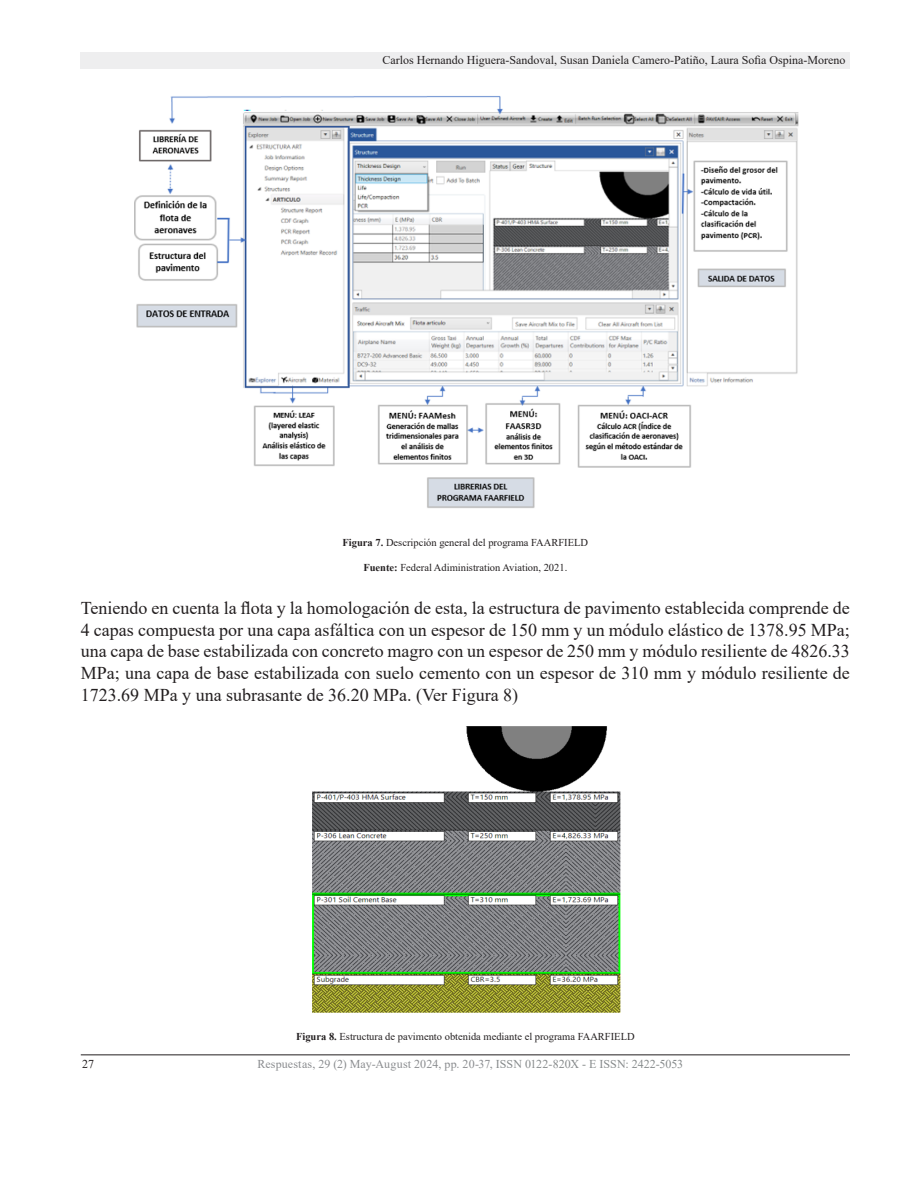
<style>
.page{position:relative;width:918px;height:1188px;background:#fff}
.page>*{position:absolute;margin:0;border:0;box-sizing:border-box;transform-origin:0 0}
.Cuerpo_de_texto{font:18px/21.6px "Times New Roman";color:#231f20;text-align:justify}
.t1{font:12px "Times New Roman";color:#231f20}
.t2{font:12px "Times New Roman";letter-spacing:.005em;color:#8a8c8f}
.Cuerpo_de_texto-2{font:10.5px "Times New Roman";color:#231f20}
.s1{font-weight:700}
.s2{color:#868a8b}
</style>
<div class="page">
<div style="left:81px;top:52px;width:769px;height:17px;background:#eeeeef"></div>
<hr style="left:81px;top:1054px;width:769px;height:1px;background:#231f20">
<img style="left:134px;top:96px;width:665px;height:412px">
<img style="left:312px;top:726px;width:309px;height:287px">
<p class="t1" style="left:382px;top:51px;width:465px">Carlos Hernando Higuera-Sandoval, Susan Daniela Camero-Patiño, Laura Sofia Ospina-Moreno</p>
<p class="Cuerpo_de_texto-2" style="left:343px;top:535px;width:247px"><span class="s1">Figura 7.</span> Descripción general del programa FAARFIELD</p>
<p class="Cuerpo_de_texto-2" style="left:363px;top:560px;width:205px"><span class="s1">Fuente:</span> Federal Adiministration Aviation, 2021.</p>
<p class="Cuerpo_de_texto" style="left:81px;top:597px;width:771px">Teniendo en cuenta la flota y la homologación de esta, la estructura de pavimento establecida comprende de 4 capas compuesta por una capa asfáltica con un espesor de 150 mm y un módulo elástico de 1378.95 MPa; una capa de base estabilizada con concreto magro con un espesor de 250 mm y módulo resiliente de 4826.33<br>MPa; una capa de base estabilizada con suelo cemento con un espesor de 310 mm y módulo resiliente de 1723.69 MPa y una subrasante de 36.20 MPa. (Ver Figura 8)</p>
<p class="Cuerpo_de_texto-2" style="left:296px;top:1029px;width:340px"><span class="s1">Figura 8.</span> Estructura de pavimento obtenida mediante el programa FAARFIELD</p>
<p class="t1" style="left:82px;top:1056px;width:13px">27</p>
<p class="t2" style="left:257px;top:1056px;width:427px">Respuestas, 29 (2) May-August 2024, pp. 20-37, <span class="s2">ISSN 0122-820X - E ISSN: 2422-5053</span></p>
</div>
